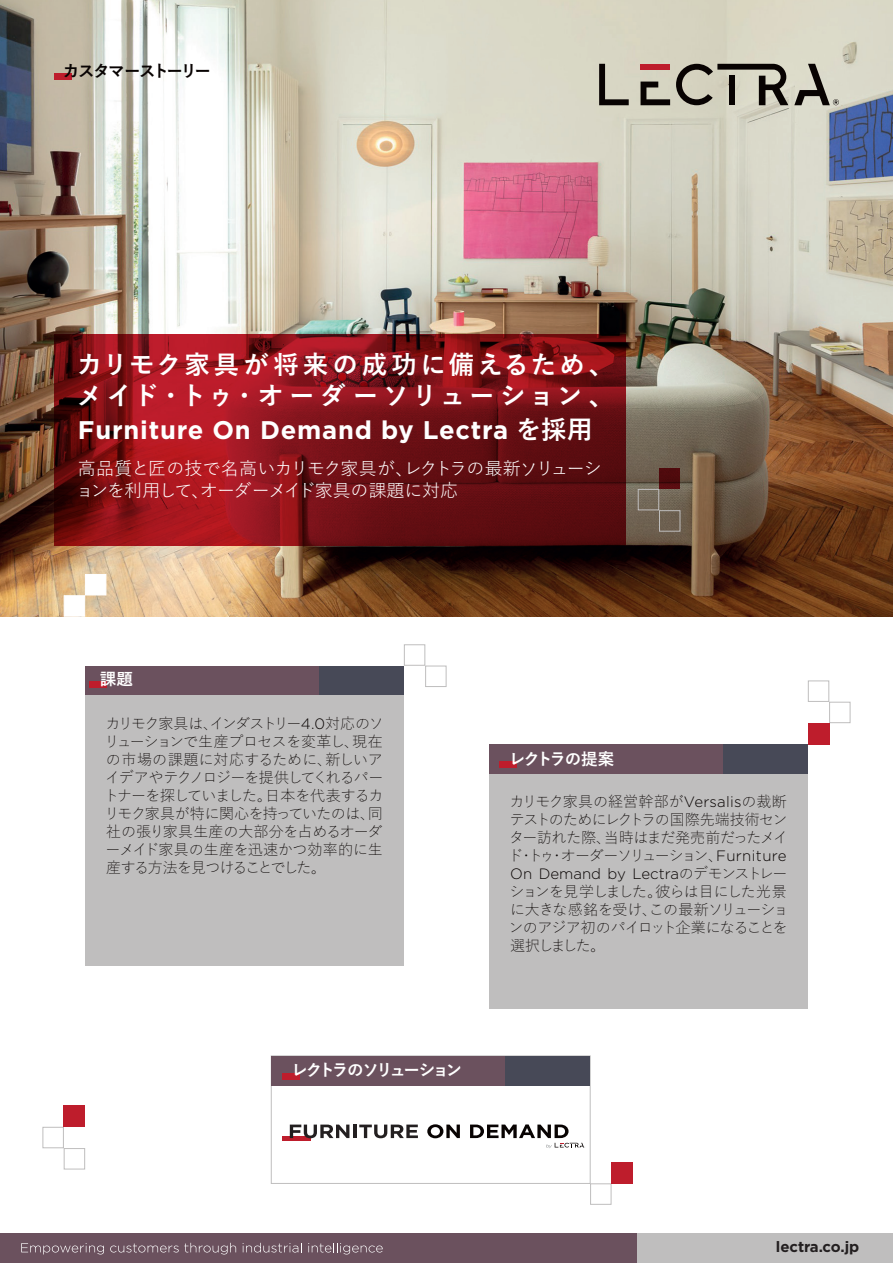
<style>
.page{position:relative;width:893px;height:1263px;background:#fff}
.page>*{position:absolute;margin:0;border:0;box-sizing:border-box;transform-origin:0 0}
.t1{font:700 25.5px/30.6px "Yu Gothic";letter-spacing:.135em;color:#fff}
.t2{font:700 25.5px "Gotham";letter-spacing:.03em;color:#fff}
.t3{font:18px/22.5px "Yu Gothic";letter-spacing:-.045em;color:#fff}
.t4{font:700 16.5px "Yu Gothic";letter-spacing:-.16em;color:#fff}
.t5{font:700 16.5px "Yu Gothic";letter-spacing:-.095em;color:#080302}
.t6{font:700 16.5px "Yu Gothic";letter-spacing:-.105em;color:#fff}
.t7{font:700 16.5px "Yu Gothic";letter-spacing:-.14em;color:#fff}
.t8{font:300 15px/18px "Yu Gothic";letter-spacing:-.055em;color:#080302;text-align:justify}
.t9{font:300 15px "Gotham";color:#080302}
.t10{font:700 15px "Gotham";letter-spacing:-.005em;color:#231f20}
.s1{font-family:"Yu Gothic"}
.s2{font-family:"Gotham"}
</style>
<div class="page">
<img style="left:0;top:0;width:893px;height:617px">
<div style="left:0;top:1233px;width:893px;height:30px;background:#6b515e"></div>
<div style="left:638px;top:1233px;width:255px;height:30px;background:#bfbebe"></div>
<svg style="left:21px;top:1243px;width:83px;height:11px"></svg>
<svg style="left:110px;top:1243px;width:126px;height:11px"></svg>
<svg style="left:243px;top:1243px;width:59px;height:9px"></svg>
<svg style="left:308px;top:1243px;width:75px;height:11px"></svg>
<div style="left:54px;top:74px;width:17px;height:6px;background:#be1d2c"></div>
<div style="left:404px;top:644px;width:21px;height:22px;border:1px solid #bfbebe"></div>
<div style="left:808px;top:680px;width:21px;height:22px;border:1px solid #bfbebe"></div>
<div style="left:64px;top:1148px;width:21px;height:21px;border:1px solid #bfbebe"></div>
<div style="left:425px;top:666px;width:21px;height:21px;border:1px solid #bfbebe"></div>
<div style="left:829px;top:702px;width:21px;height:21px;border:1px solid #bfbebe"></div>
<div style="left:43px;top:1127px;width:21px;height:21px;border:1px solid #bfbebe"></div>
<div style="left:808px;top:723px;width:21px;height:21px;background:#be1d2c"></div>
<div style="left:64px;top:1106px;width:21px;height:21px;background:#be1d2c"></div>
<div style="left:638px;top:489px;width:21px;height:21px;border:1px solid #bfbebe"></div>
<svg style="left:659px;top:468px;width:21px;height:21px"></svg>
<div style="left:659px;top:510px;width:21px;height:21px;border:1px solid #bfbebe"></div>
<div style="left:85px;top:574px;width:21px;height:21px;background:#fff"></div>
<div style="left:64px;top:595px;width:21px;height:22px;background:#fff;border:1px solid #fff"></div>
<div style="left:85px;top:666px;width:319px;height:29px;background:#474957"></div>
<div style="left:85px;top:666px;width:234px;height:29px;background:#6b515e"></div>
<div style="left:489px;top:744px;width:319px;height:30px;background:#474957"></div>
<div style="left:489px;top:744px;width:234px;height:30px;background:#6b515e"></div>
<div style="left:90px;top:682px;width:17px;height:6px;background:#be1d2c"></div>
<div style="left:500px;top:761px;width:17px;height:7px;background:#be1d2c"></div>
<div style="left:85px;top:695px;width:319px;height:271px;background:#bfbebe"></div>
<div style="left:489px;top:774px;width:319px;height:235px;background:#bfbebe"></div>
<svg style="left:599px;top:64px;width:30px;height:41px"></svg>
<svg style="left:640px;top:82px;width:30px;height:23px"></svg>
<div style="left:640px;top:64px;width:30px;height:6px;background:#be1d2c"></div>
<svg style="left:676px;top:64px;width:112px;height:41px;background:#908d81"></svg>
<svg style="left:794px;top:64px;width:45px;height:41px;background:#a3a195"></svg>
<div style="left:590px;top:1183px;width:21px;height:22px;border:1px solid #bfbebe"></div>
<div style="left:611px;top:1162px;width:22px;height:21px;background:#be1d2c"></div>
<div style="left:271px;top:1055px;width:320px;height:129px;border:1px solid #bfbebe"></div>
<div style="left:271px;top:1056px;width:319px;height:30px;background:#474957"></div>
<div style="left:271px;top:1056px;width:234px;height:30px;background:#6b515e"></div>
<div style="left:282px;top:1073px;width:17px;height:6px;background:#be1d2c"></div>
<svg style="left:427px;top:1124px;width:33px;height:14px"></svg>
<svg style="left:470px;top:1124px;width:115px;height:24px"></svg>
<hr style="left:282px;top:1136px;width:28px;height:4px;background:#be1d2c">
<svg style="left:290px;top:1124px;width:59px;height:14px"></svg>
<hr style="left:353px;top:1124px;width:4px;height:14px;background:#231f20">
<svg style="left:359px;top:1124px;width:59px;height:14px"></svg>
<svg style="left:54px;top:335px;width:572px;height:211px;background:#801118"></svg>
<p class="t5" style="left:63px;top:61px;width:150px">カスタマーストーリー</p>
<h1 class="t1" style="left:77px;top:350px;width:539px">カリモク家具が将来の成功に備えるため、メイド・トゥ・オーダーソリューション、</h1>
<h1 class="t2" style="left:78px;top:414px;width:516px">Furniture On Demand by Lectra <span class="s1">を採用</span></h1>
<p class="t3" style="left:76px;top:455px;width:528px">高品質と匠の技で名高いカリモク家具が、レクトラの最新ソリューションを利用して、オーダーメイド家具の課題に対応</p>
<p class="t7" style="left:100px;top:669px;width:34px">課題</p>
<p class="t8" style="left:104px;top:712px;width:281px">カリモク家具は、インダストリー<span class="s2">4.0</span>対応のソリューションで生産プロセスを変革し、現在の市場の課題に対応するために、新しいアイデアやテクノロジーを提供してくれるパートナーを探していました。日本を代表するカリモク家具が特に関心を持っていたのは、同社の張り家具生産の大部分を占めるオーダーメイド家具の生産を迅速かつ効率的に生産する方法を見つけることでした。</p>
<p class="t4" style="left:291px;top:1061px;width:172px">レクトラのソリューション</p>
<p class="t6" style="left:509px;top:749px;width:106px">レクトラの提案</p>
<p class="t8" style="left:508px;top:791px;width:281px">カリモク家具の経営幹部が<span class="s2">Versalis</span>の裁断テストのためにレクトラの国際先端技術センター訪れた際、当時はまだ発売前だったメイド・トゥ・オーダーソリューション、<span class="s2">Furniture</span></p>
<p class="t9" style="left:510px;top:864px;width:279px">On Demand by Lectra<span class="s1">のデモンストレー</span></p>
<p class="t8" style="left:509px;top:881px;width:281px">ションを見学しました。彼らは目にした光景に大きな感銘を受け、この最新ソリューションのアジア初のパイロット企業になることを選択しました。</p>
<p class="t10" style="left:776px;top:1237px;width:85px">lectra.co.jp</p>
</div>
